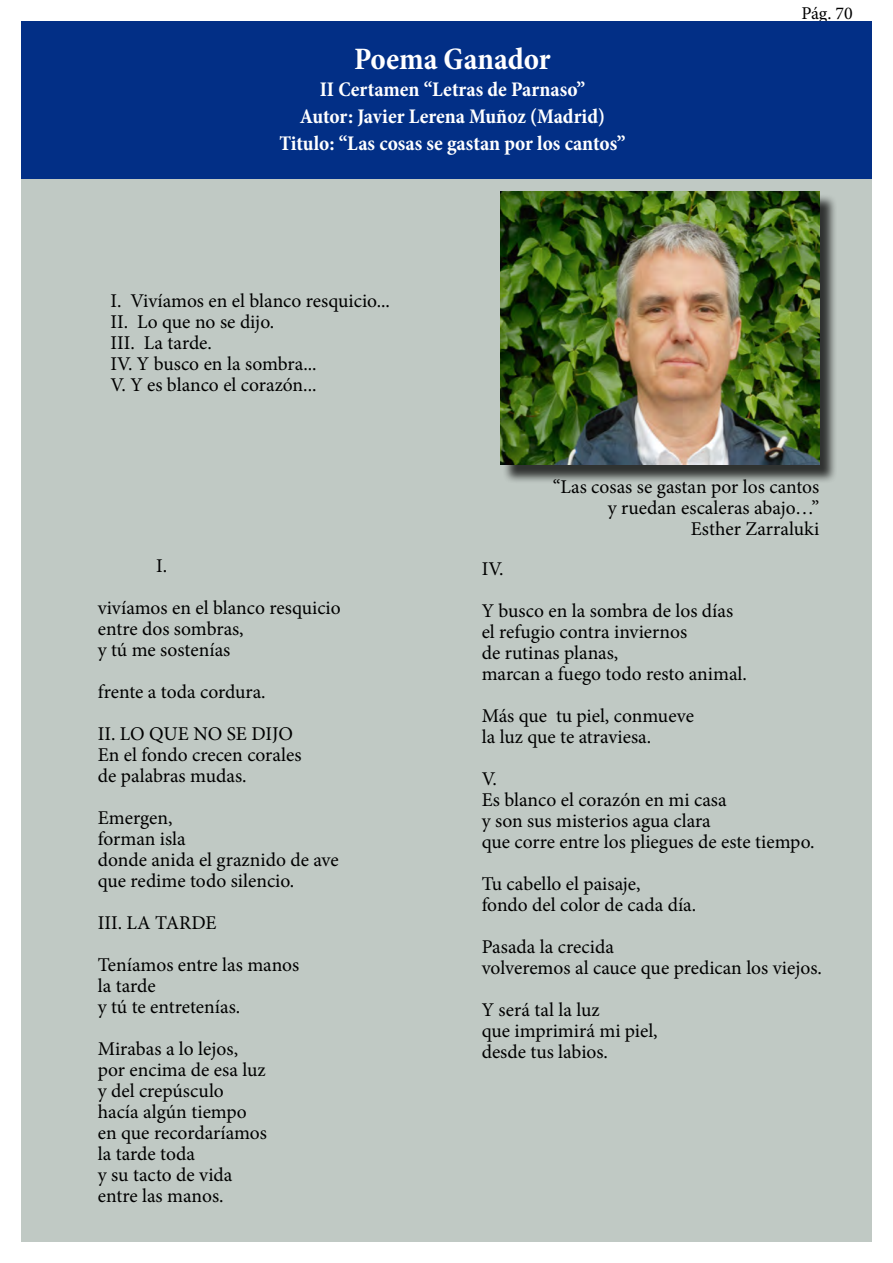
<style>
.page{position:relative;width:893px;height:1263px;background:#fff}
.page>*{position:absolute;margin:0;border:0;box-sizing:border-box;transform-origin:0 0}
.t1{font:700 condensed 31.5px "Minion Pro";color:#fff}
.t2{font:700 condensed 21px "Minion Pro";color:#fff}
.t3{font:19.5px "Minion Pro";color:#000}
.t4{font:18px "Minion Pro";color:#000}
</style>
<div class="page">
<div style="left:21px;top:21px;width:851px;height:1221px;background:#c0c9c4"></div>
<div style="left:21px;top:21px;width:851px;height:158px;background:#022f86"></div>
<div style="left:502px;top:194px;width:336px;height:290px;background:#000;opacity:.75"></div>
<img style="left:500px;top:191px;width:319px;height:274px">
<p class="t1" style="left:354px;top:37px;width:198px">Poema Ganador</p>
<p class="t2" style="left:320px;top:74px;width:267px">II Certamen “Letras de Parnaso”</p>
<p class="t2" style="left:300px;top:102px;width:307px">Autor: Javier Lerena Muñoz (Madrid)</p>
<p class="t2" style="left:279px;top:129px;width:348px">Titulo: “Las cosas se gastan por los cantos”</p>
<p class="t3" style="left:111px;top:288px;width:281px">I. Vivíamos en el blanco resquicio...</p>
<p class="t3" style="left:111px;top:309px;width:165px">II. Lo que no se dijo.</p>
<p class="t3" style="left:111px;top:330px;width:103px">III. La tarde.</p>
<p class="t3" style="left:111px;top:351px;width:208px">IV. Y busco en la sombra...</p>
<p class="t3" style="left:111px;top:372px;width:208px">V. Y es blanco el corazón...</p>
<p class="t4" style="left:801px;top:2px;width:53px">Pág. 70</p>
<p class="t3" style="left:156px;top:553px;width:13px">I.</p>
<p class="t3" style="left:98px;top:595px;width:245px">vivíamos en el blanco resquicio</p>
<p class="t3" style="left:98px;top:616px;width:147px">entre dos sombras,</p>
<p class="t3" style="left:98px;top:637px;width:134px">y tú me sostenías</p>
<p class="t3" style="left:98px;top:679px;width:169px">frente a toda cordura.</p>
<p class="t3" style="left:98px;top:721px;width:197px">II. LO QUE NO SE DIJO</p>
<p class="t3" style="left:98px;top:742px;width:205px">En el fondo crecen corales</p>
<p class="t3" style="left:98px;top:763px;width:150px">de palabras mudas.</p>
<p class="t3" style="left:98px;top:805px;width:76px">Emergen,</p>
<p class="t3" style="left:98px;top:826px;width:89px">forman isla</p>
<p class="t3" style="left:98px;top:847px;width:242px">donde anida el graznido de ave</p>
<p class="t3" style="left:98px;top:868px;width:198px">que redime todo silencio.</p>
<p class="t3" style="left:98px;top:910px;width:120px">III. LA TARDE</p>
<p class="t3" style="left:98px;top:952px;width:203px">Teníamos entre las manos</p>
<p class="t3" style="left:98px;top:973px;width:59px">la tarde</p>
<p class="t3" style="left:98px;top:994px;width:144px">y tú te entretenías.</p>
<p class="t3" style="left:98px;top:1036px;width:142px">Mirabas a lo lejos,</p>
<p class="t3" style="left:98px;top:1057px;width:169px">por encima de esa luz</p>
<p class="t3" style="left:98px;top:1078px;width:128px">y del crepúsculo</p>
<p class="t3" style="left:98px;top:1099px;width:151px">hacía algún tiempo</p>
<p class="t3" style="left:98px;top:1120px;width:171px">en que recordaríamos</p>
<p class="t3" style="left:98px;top:1141px;width:99px">la tarde toda</p>
<p class="t3" style="left:98px;top:1162px;width:136px">y su tacto de vida</p>
<p class="t3" style="left:98px;top:1183px;width:127px">entre las manos.</p>
<p class="t3" style="left:553px;top:474px;width:268px">“Las cosas se gastan por los cantos</p>
<p class="t3" style="left:608px;top:495px;width:213px">y ruedan escaleras abajo…”</p>
<p class="t3" style="left:691px;top:516px;width:130px">Esther Zarraluki</p>
<p class="t3" style="left:482px;top:556px;width:23px">IV.</p>
<p class="t3" style="left:482px;top:598px;width:253px">Y busco en la sombra de los días</p>
<p class="t3" style="left:482px;top:619px;width:207px">el refugio contra inviernos</p>
<p class="t3" style="left:482px;top:640px;width:138px">de rutinas planas,</p>
<p class="t3" style="left:482px;top:661px;width:267px">marcan a fuego todo resto animal.</p>
<p class="t3" style="left:482px;top:703px;width:214px">Más que tu piel, conmueve</p>
<p class="t3" style="left:482px;top:724px;width:171px">la luz que te atraviesa.</p>
<p class="t3" style="left:482px;top:766px;width:17px">V.</p>
<p class="t3" style="left:482px;top:787px;width:247px">Es blanco el corazón en mi casa</p>
<p class="t3" style="left:482px;top:808px;width:231px">y son sus misterios agua clara</p>
<p class="t3" style="left:482px;top:829px;width:334px">que corre entre los pliegues de este tiempo.</p>
<p class="t3" style="left:482px;top:871px;width:160px">Tu cabello el paisaje,</p>
<p class="t3" style="left:482px;top:892px;width:216px">fondo del color de cada día.</p>
<p class="t3" style="left:482px;top:934px;width:134px">Pasada la crecida</p>
<p class="t3" style="left:482px;top:955px;width:342px">volveremos al cauce que predican los viejos.</p>
<p class="t3" style="left:482px;top:997px;width:119px">Y será tal la luz</p>
<p class="t3" style="left:482px;top:1018px;width:177px">que imprimirá mi piel,</p>
<p class="t3" style="left:482px;top:1039px;width:128px">desde tus labios.</p>
</div>
